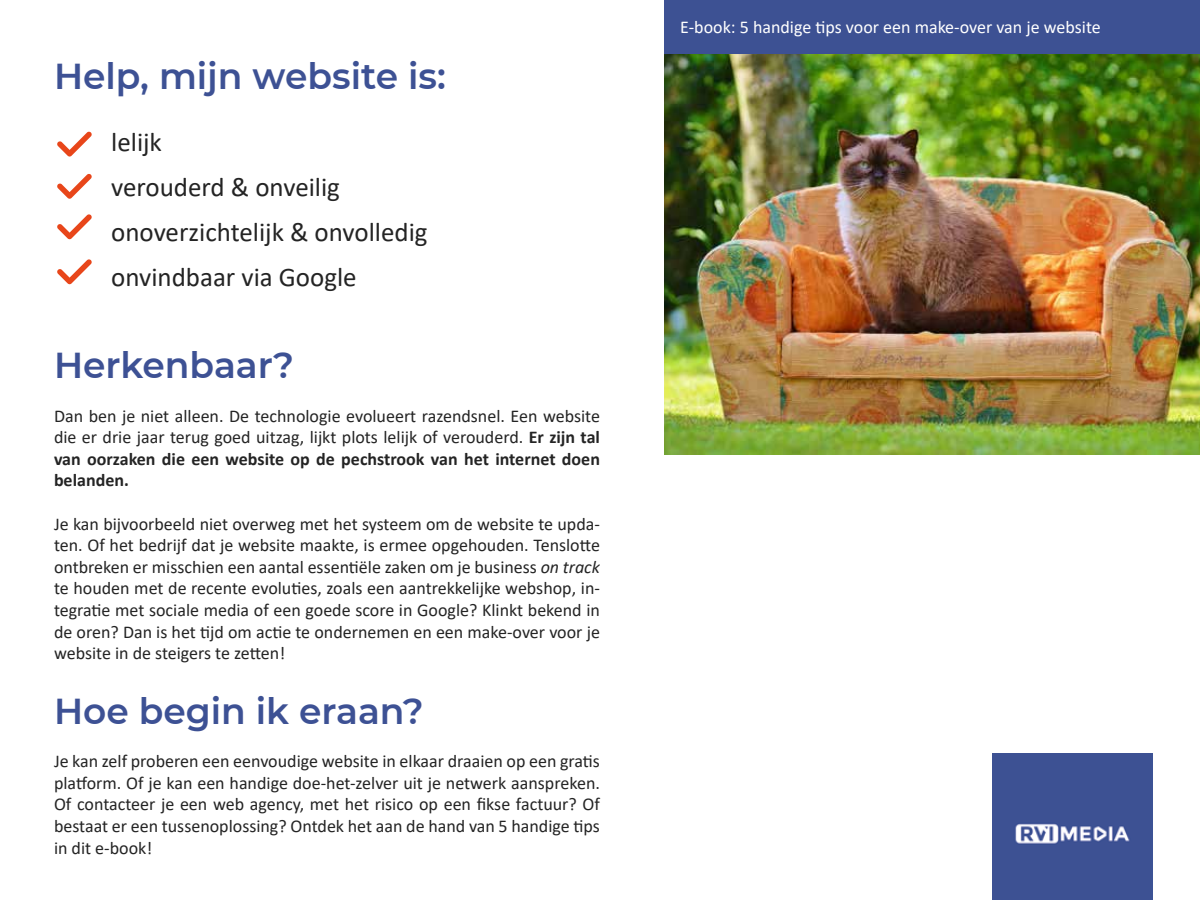
<style>
.page{position:relative;width:1200px;height:900px;background:#fff}
.page>*{position:absolute;margin:0;border:0;box-sizing:border-box;transform-origin:0 0}
.t1{font:600 36px "Montserrat";color:#3d5194}
.t2{font:27px/45px "Calibri";color:#242424}
.t3{font:18px/21.6px "Calibri";color:#242424;text-align:justify}
.t4{font:18px "Calibri";color:#fff}
.s1{font-weight:700}
.s2{font-style:italic}
</style>
<div class="page">
<img style="left:664px;top:54px;width:536px;height:401px">
<div style="left:992px;top:753px;width:161px;height:147px;background:#3d5193"></div>
<svg style="left:57px;top:132px;width:35px;height:25px"></svg>
<svg style="left:57px;top:174px;width:35px;height:25px"></svg>
<svg style="left:57px;top:214px;width:35px;height:25px"></svg>
<svg style="left:57px;top:259px;width:35px;height:25px"></svg>
<div style="left:664px;top:0;width:536px;height:54px;background:#3d5193"></div>
<h1 class="t1" style="left:54px;top:51px;width:393px">Help, mijn website is:</h1>
<h2 class="t2" style="left:111px;top:119px;width:318px">lelijk<br>verouderd &amp; onveilig onoverzichtelijk &amp; onvolledig onvindbaar via Google</h2>
<h1 class="t1" style="left:54px;top:340px;width:242px">Herkenbaar?</h1>
<p class="t3" style="left:54px;top:404px;width:548px">Dan ben je niet alleen. De technologie evolueert razendsnel. Een website die er drie jaar terug goed uitzag, lijkt plots lelijk of verouderd. <span class="s1">Er zijn tal van oorzaken die een website op de pechstrook van het internet doen belanden.</span></p>
<p class="t3" style="left:54px;top:512px;width:548px">Je kan bijvoorbeeld niet overweg met het systeem om de website te upda&shy;ten. Of het bedrijf dat je website maakte, is ermee opgehouden. Tenslotte ontbreken er misschien een aantal essentiële zaken om je business <span class="s2">on track </span>te houden met de recente evoluties, zoals een aantrekkelijke webshop, in&shy;tegratie met sociale media of een goede score in Google? Klinkt bekend in de oren? Dan is het tijd om actie te ondernemen en een make-over voor je website in de steigers te zetten!</p>
<h1 class="t1" style="left:54px;top:686px;width:371px">Hoe begin ik eraan?</h1>
<p class="t3" style="left:54px;top:750px;width:548px">Je kan zelf proberen een eenvoudige website in elkaar draaien op een gratis platform. Of je kan een handige doe-het-zelver uit je netwerk aanspreken.<br>Of contacteer je een web agency, met het risico op een fikse factuur? Of bestaat er een tussenoplossing? Ontdek het aan de hand van 5 handige tips in dit e-book!</p>
<p class="t4" style="left:680px;top:15px;width:422px">E-book: 5 handige tips voor een make-over van je website</p>
</div>
